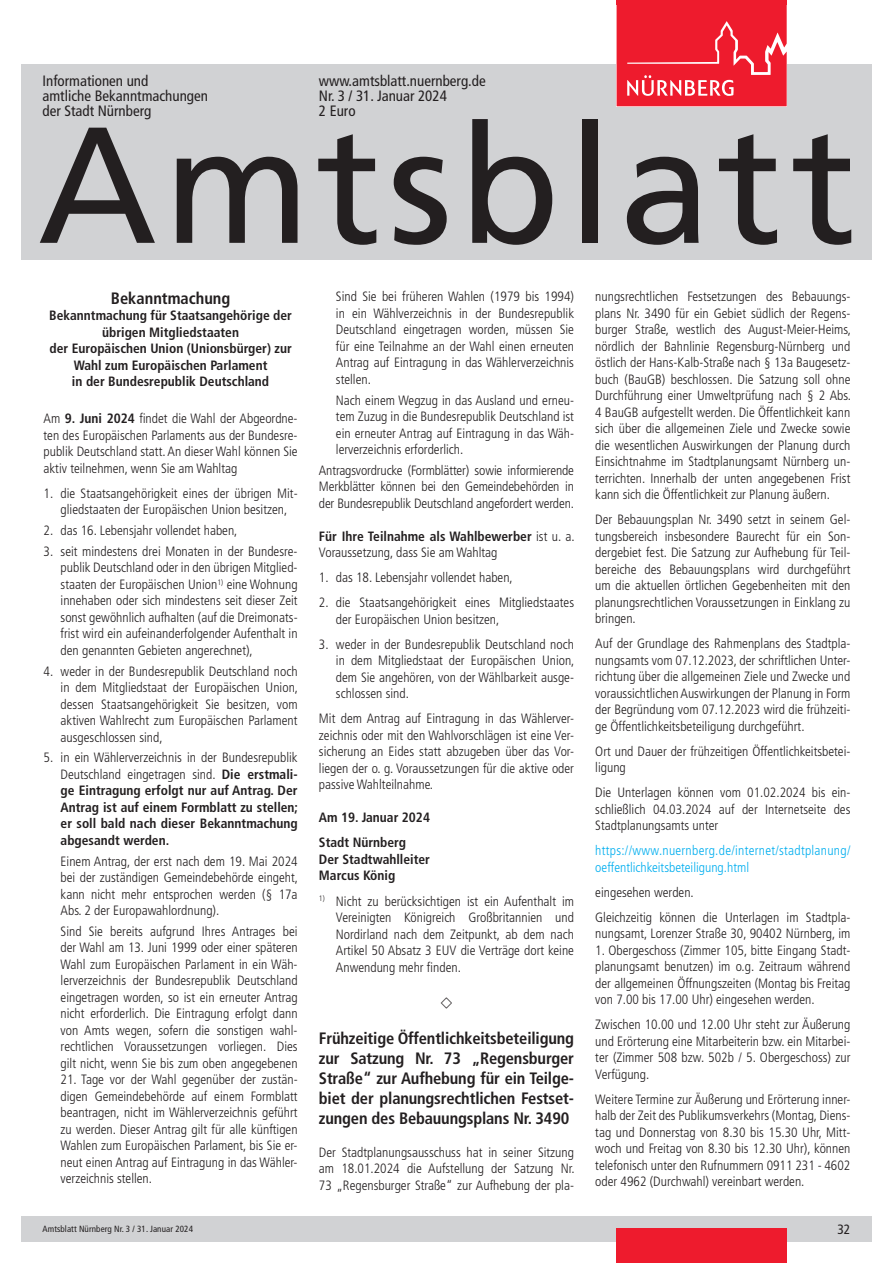
<style>
.page{position:relative;width:893px;height:1263px;background:#fff}
.page>*{position:absolute;margin:0;border:0;box-sizing:border-box;transform-origin:0 0}
.t1{font:165px "Frutiger LT Std";letter-spacing:.04em;color:#231f20}
.t2{font:700 condensed 16.5px/19.8px "Frutiger LT Std";letter-spacing:-.01em;color:#231f20;text-align:justify}
.t3{font:condensed 15px/15px "Frutiger LT Std";color:#231f20}
.t4{font:300 condensed 13.5px/16.5px "Frutiger LT Std";color:#231f20;text-align:justify}
.t5{font:700 condensed 13.5px/16.5px "Frutiger LT Std";color:#231f20}
.t6{font:300 condensed 13.5px/16.5px "Frutiger LT Std";letter-spacing:.02em;color:#00aeef}
.t7{font:condensed 13.5px "Frutiger LT Std";color:#231f20}
.t8{font:condensed 9px "Frutiger LT Std";letter-spacing:.01em;color:#231f20}
.s1{font-weight:700}
.s2{font-weight:300}
</style>
<div class="page">
<div style="left:21px;top:1216px;width:851px;height:26px;background:#d1d2d4"></div>
<div style="left:21px;top:64px;width:851px;height:195px;background:#d1d2d4"></div>
<div style="left:617px;top:1229px;width:170px;height:34px;background:#ee1b2d"></div>
<svg style="left:617px;top:0;width:170px;height:106px;background:#ef2c3d"></svg>
<p class="t3" style="left:43px;top:73px;width:167px">Informationen und<br>amtliche Bekanntmachungen der Stadt Nürnberg</p>
<p class="t3" style="left:319px;top:73px;width:168px">www.amtsblatt.nuernberg.de<br>Nr. 3 / 31. Januar 2024<br>2 Euro</p>
<h1 class="t1" style="left:38px;top:89px;width:820px">Amtsblatt</h1>
<p class="t2" style="left:111px;top:288px;width:121px">Bekanntmachung</p>
<p class="t5" style="left:49px;top:307px;width:244px;text-align:center">Bekanntmachung für Staatsangehörige der übrigen Mitgliedstaaten<br>der Europäischen Union (Unionsbürger) zur Wahl zum Europäischen Parlament<br>in der Bundesrepublik Deutschland</p>
<p class="t4" style="left:44px;top:411px;width:256px">Am <span class="s1">9. Juni 2024</span> findet die Wahl der Abgeordne&shy;ten des Europäischen Parlaments aus der Bundesre&shy;publik Deutschland statt. An dieser Wahl können Sie aktiv teilnehmen, wenn Sie am Wahltag</p>
<p class="t4" style="left:44px;top:485px;width:256px;text-align:center">1. die Staatsangehörigkeit eines der übrigen Mit&shy;gliedstaaten der Europäischen Union besitzen,</p>
<p class="t4" style="left:44px;top:522px;width:195px">2. das 16. Lebensjahr vollendet haben,</p>
<p class="t4" style="left:61px;top:543px;width:239px;text-indent:-17px">3. seit mindestens drei Monaten in der Bundesre&shy;publik Deutschland oder in den übrigen Mitglied&shy;staaten der Europäischen Union<sup>1)</sup> eine Wohnung innehaben oder sich mindestens seit dieser Zeit sonst gewöhnlich aufhalten (auf die Dreimonats&shy;frist wird ein aufeinanderfolgender Aufenthalt in den genannten Gebieten angerechnet),</p>
<p class="t4" style="left:61px;top:663px;width:239px;text-indent:-17px">4. weder in der Bundesrepublik Deutschland noch in dem Mitgliedstaat der Europäischen Union, dessen Staatsangehörigkeit Sie besitzen, vom aktiven Wahlrecht zum Europäischen Parlament ausgeschlossen sind,</p>
<p class="t5" style="left:61px;top:749px;width:239px;text-align:justify;text-indent:-17px"><span class="s2">5. in ein Wählerverzeichnis in der Bundesrepublik Deutschland eingetragen sind.</span> Die erstmali&shy;ge Eintragung erfolgt nur auf Antrag. Der Antrag ist auf einem Formblatt zu stellen; er soll bald nach dieser Bekanntmachung abgesandt werden.</p>
<p class="t4" style="left:61px;top:853px;width:239px">Einem Antrag, der erst nach dem 19. Mai 2024 bei der zuständigen Gemeindebehörde eingeht, kann nicht mehr entsprochen werden (§ 17a Abs. 2 der Europawahlordnung).</p>
<p class="t4" style="left:61px;top:923px;width:239px">Sind Sie bereits aufgrund Ihres Antrages bei der Wahl am 13. Juni 1999 oder einer späteren Wahl zum Europäischen Parlament in ein Wäh&shy;lerverzeichnis der Bundesrepublik Deutschland eingetragen worden, so ist ein erneuter Antrag nicht erforderlich. Die Eintragung erfolgt dann von Amts wegen, sofern die sonstigen wahl&shy;rechtlichen Voraussetzungen vorliegen. Dies gilt nicht, wenn Sie bis zum oben angegebenen</p>
<p class="t4" style="left:61px;top:1072px;width:239px">21. Tage vor der Wahl gegenüber der zustän&shy;digen Gemeindebehörde auf einem Formblatt beantragen, nicht im Wählerverzeichnis geführt zu werden. Dieser Antrag gilt für alle künftigen Wahlen zum Europäischen Parlament, bis Sie er&shy;neut einen Antrag auf Eintragung in das Wähler&shy;verzeichnis stellen.</p>
<p class="t4" style="left:336px;top:289px;width:240px">Sind Sie bei früheren Wahlen (1979 bis 1994) in ein Wählverzeichnis in der Bundesrepublik Deutschland eingetragen worden, müssen Sie für eine Teilnahme an der Wahl einen erneuten Antrag auf Eintragung in das Wählerverzeichnis stellen.</p>
<p class="t4" style="left:336px;top:392px;width:240px">Nach einem Wegzug in das Ausland und erneu&shy;tem Zuzug in die Bundesrepublik Deutschland ist ein erneuter Antrag auf Eintragung in das Wäh&shy;lerverzeichnis erforderlich.</p>
<p class="t4" style="left:319px;top:462px;width:257px">Antragsvordrucke (Formblätter) sowie informierende Merkblätter können bei den Gemeindebehörden in der Bundesrepublik Deutschland angefordert werden.</p>
<p class="t4" style="left:319px;top:528px;width:257px"><span class="s1">Für Ihre Teilnahme als Wahlbewerber</span> ist u. a.<br>Voraussetzung, dass Sie am Wahltag</p>
<p class="t4" style="left:319px;top:570px;width:195px">1. das 18. Lebensjahr vollendet haben,</p>
<p class="t4" style="left:336px;top:595px;width:240px;text-indent:-17px">2. die Staatsangehörigkeit eines Mitgliedstaates der Europäischen Union besitzen,</p>
<p class="t4" style="left:336px;top:636px;width:240px;text-indent:-17px">3. weder in der Bundesrepublik Deutschland noch in dem Mitgliedstaat der Europäischen Union, dem Sie angehören, von der Wählbarkeit ausge&shy;schlossen sind.</p>
<p class="t4" style="left:319px;top:711px;width:257px">Mit dem Antrag auf Eintragung in das Wählerver&shy;zeichnis oder mit den Wahlvorschlägen ist eine Ver&shy;sicherung an Eides statt abzugeben über das Vor&shy;liegen der o. g. Voraussetzungen für die aktive oder passive Wahlteilnahme.</p>
<p class="t5" style="left:319px;top:805px;width:113px;line-height:25px">Am 19. Januar 2024<br>Stadt Nürnberg</p>
<p class="t5" style="left:319px;top:851px;width:113px">Der Stadtwahlleiter<br>Marcus König</p>
<p class="t4" style="left:336px;top:893px;width:240px;text-indent:-17px"><sup>1)</sup> Nicht zu berücksichtigen ist ein Aufenthalt im Vereinigten Königreich Großbritannien und Nordirland nach dem Zeitpunkt, ab dem nach Artikel 50 Absatz 3 EUV die Verträge dort keine Anwendung mehr finden.</p>
<p class="t2" style="left:319px;top:1029px;width:257px">Frühzeitige Öffentlichkeitsbeteiligung zur Satzung Nr. 73 „Regensburger Straße“ zur Aufhebung für ein Teilge&shy;biet der planungsrechtlichen Festset&shy;zungen des Bebauungsplans Nr. 3490</p>
<p class="t4" style="left:319px;top:1144px;width:257px">Der Stadtplanungsausschuss hat in seiner Sitzung am 18.01.2024 die Aufstellung der Satzung Nr.<br>73 „Regensburger Straße“ zur Aufhebung der pla-</p>
<p class="t4" style="left:595px;top:289px;width:257px">nungsrechtlichen Festsetzungen des Bebauungs&shy;plans Nr. 3490 für ein Gebiet südlich der Regens&shy;burger Straße, westlich des August-Meier-Heims, nördlich der Bahnlinie Regensburg-Nürnberg und östlich der Hans-Kalb-Straße nach § 13a Baugesetz&shy;buch (BauGB) beschlossen. Die Satzung soll ohne Durchführung einer Umweltprüfung nach § 2 Abs.<br>4 BauGB aufgestellt werden. Die Öffentlichkeit kann sich über die allgemeinen Ziele und Zwecke sowie die wesentlichen Auswirkungen der Planung durch Einsichtnahme im Stadtplanungsamt Nürnberg un&shy;terrichten. Innerhalb der unten angegebenen Frist kann sich die Öffentlichkeit zur Planung äußern.</p>
<p class="t4" style="left:595px;top:512px;width:257px">Der Bebauungsplan Nr. 3490 setzt in seinem Gel&shy;tungsbereich insbesondere Baurecht für ein Son&shy;dergebiet fest. Die Satzung zur Aufhebung für Teil&shy;bereiche des Bebauungsplans wird durchgeführt um die aktuellen örtlichen Gegebenheiten mit den planungsrechtlichen Voraussetzungen in Einklang zu bringen.</p>
<p class="t4" style="left:595px;top:636px;width:257px">Auf der Grundlage des Rahmenplans des Stadtpla&shy;nungsamts vom 07.12.2023, der schriftlichen Unter&shy;richtung über die allgemeinen Ziele und Zwecke und voraussichtlichen Auswirkungen der Planung in Form der Begründung vom 07.12.2023 wird die frühzeiti&shy;ge Öffentlichkeitsbeteiligung durchgeführt.</p>
<p class="t4" style="left:595px;top:743px;width:257px">Ort und Dauer der frühzeitigen Öffentlichkeitsbetei&shy;ligung</p>
<p class="t4" style="left:595px;top:785px;width:257px">Die Unterlagen können vom 01.02.2024 bis ein&shy;schließlich 04.03.2024 auf der Internetseite des Stadtplanungsamts unter</p>
<p class="t6" style="left:595px;top:843px;width:257px">https://www.nuernberg.de/internet/stadtplanung/ oeffentlichkeitsbeteiligung.html</p>
<p class="t4" style="left:595px;top:880px;width:257px;line-height:25px">eingesehen werden.<br>Gleichzeitig können die Unterlagen im Stadtpla-</p>
<p class="t4" style="left:595px;top:926px;width:257px">nungsamt, Lorenzer Straße 30, 90402 Nürnberg, im</p>
<p class="t4" style="left:595px;top:942px;width:257px">1. Obergeschoss (Zimmer 105, bitte Eingang Stadt&shy;planungsamt benutzen) im o.g. Zeitraum während der allgemeinen Öffnungszeiten (Montag bis Freitag von 7.00 bis 17.00 Uhr) eingesehen werden.</p>
<p class="t4" style="left:595px;top:1017px;width:257px">Zwischen 10.00 und 12.00 Uhr steht zur Äußerung und Erörterung eine Mitarbeiterin bzw. ein Mitarbei&shy;ter (Zimmer 508 bzw. 502b / 5. Obergeschoss) zur Verfügung.</p>
<p class="t4" style="left:595px;top:1091px;width:257px">Weitere Termine zur Äußerung und Erörterung inner&shy;halb der Zeit des Publikumsverkehrs (Montag, Diens&shy;tag und Donnerstag von 8.30 bis 15.30 Uhr, Mitt&shy;woch und Freitag von 8.30 bis 12.30 Uhr), können telefonisch unter den Rufnummern 0911 231 - 4602 oder 4962 (Durchwahl) vereinbart werden.</p>
<p class="t8" style="left:43px;top:1223px;width:152px">Amtsblatt Nürnberg Nr. 3 / 31. Januar 2024</p>
<p class="t7" style="left:837px;top:1221px;width:15px">32</p>
</div>
